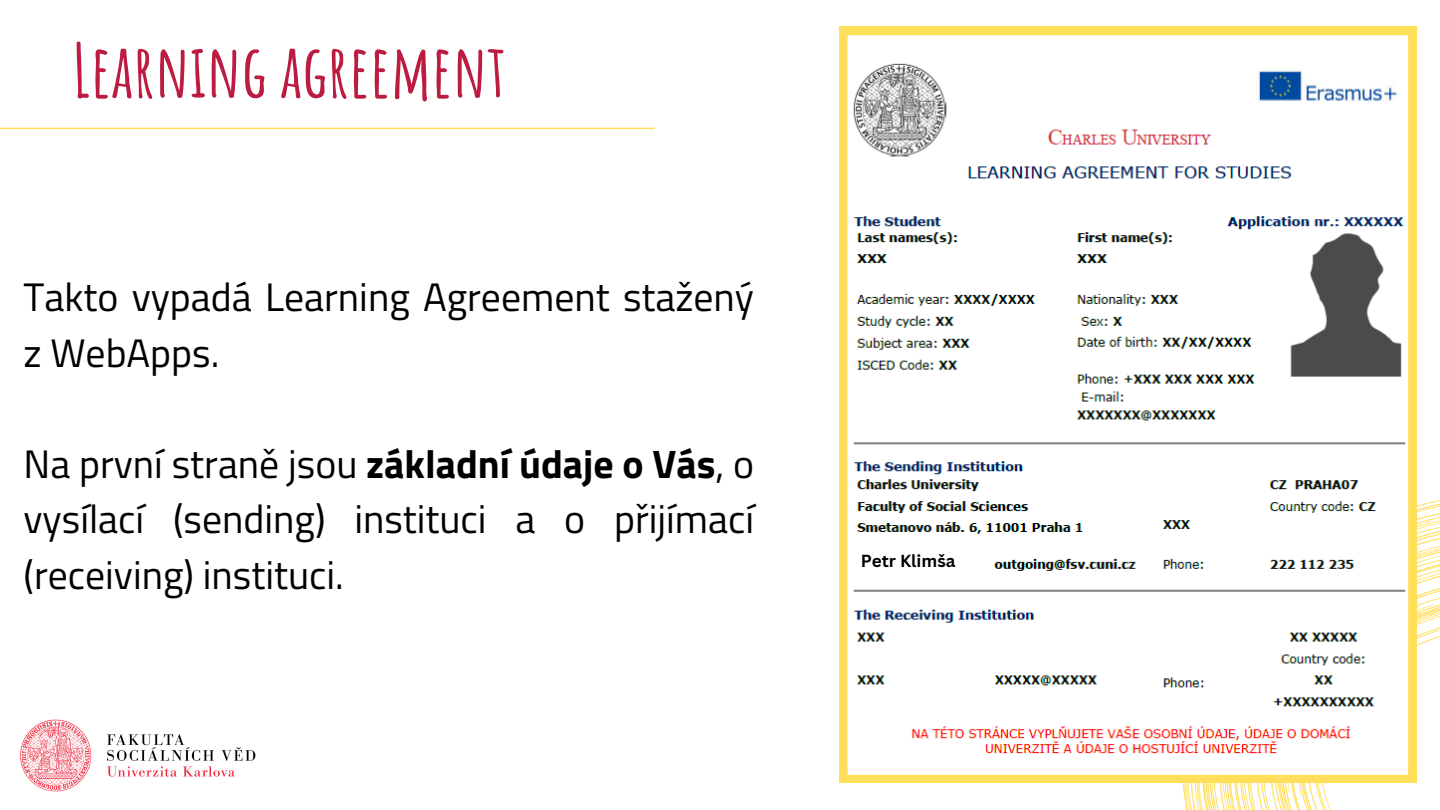
<style>
.page{position:relative;width:1440px;height:810px;background:#fff}
.page>*{position:absolute;margin:0;border:0;box-sizing:border-box;transform-origin:0 0}
.t1{font:700 73.2px "Amatic SC";color:#bc1c41}
.t2{font:39.8px/55.5px "Titillium Web";color:#000}
.t3{font:700 17px "Canva Sans";color:#000}
.s1{font-weight:700}
</style>
<div class="page">
<svg style="left:1183px;top:360px;width:257px;height:450px"></svg>
<hr style="left:0;top:128px;width:655px;height:1px;background:#ffde59">
<svg style="left:839px;top:27px;width:577px;height:756px"></svg>
<img style="left:20px;top:719px;width:236px;height:73px">
<svg style="left:854px;top:536px;width:101px;height:48px"></svg>
<h2 class="t1" style="left:72px;top:23px;width:435px">Learning agreement</h2>
<p class="t2" style="left:24px;top:269px;width:732px">Takto vypadá Learning Agreement stažený z WebApps.</p>
<p class="t2" style="left:24px;top:435px;width:732px;text-align:justify">Na první straně jsou <span class="s1">základní údaje o Vás</span>, o vysílací (sending) instituci a o přijímací (receiving) instituci.</p>
<p class="t3" style="left:861px;top:548px;width:96px">Petr Klimša</p>
</div>
